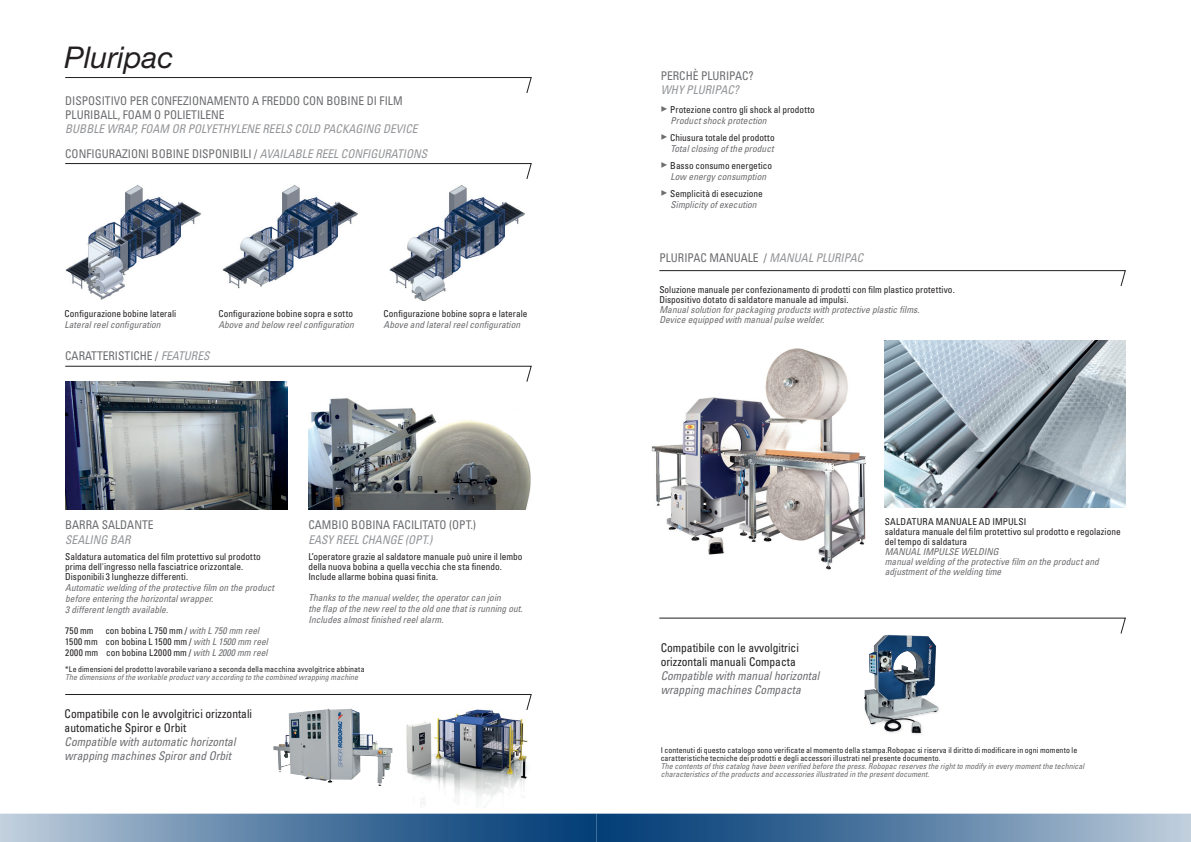
<style>
.page{position:relative;width:1191px;height:842px;background:#fff}
.page>*{position:absolute;margin:0;border:0;box-sizing:border-box;transform-origin:0 0}
.Normale{font:italic 30px "Helvetica Neue LT Std";color:#231f20}
.Normale-2{font:condensed 12px "Univers";color:#6c6d70;scale:.96 1}
.Normale-3{font:italic condensed 12px/14px "Univers";color:#6c6d70;scale:.96 1}
.Normale-4{font:condensed 12px/14px "Univers";color:#231f20;scale:.96 1}
.Normale-5{font:italic condensed 12px "Univers";color:#939598;scale:.96 1}
.Normale-6{font:condensed 9.5px/10px "Univers LT Std";color:#231f20}
.Normale-7{font:italic condensed 9.5px/11px "Univers";color:#6c6d70}
.Normale-8{font:condensed 9.5px "Univers LT Std";letter-spacing:.025em;color:#231f20}
.Normale-9{font:condensed 8px/8px "Univers LT Std";letter-spacing:.01em;color:#231f20}
.Normale-10{font:italic condensed 8px/8px "Univers";color:#6c6d70}
.s1{font-style:italic;color:#939598}
.s2{font-family:"Univers";font-style:italic;color:#6c6d70}
.s3{font-family:"LFT Etica";font-weight:300;font-stretch:normal;font-size:12px;color:#6c6d70}
</style>
<div class="page">
<svg style="left:65px;top:77px;width:467px;height:16px"></svg>
<svg style="left:65px;top:163px;width:467px;height:16px"></svg>
<svg style="left:65px;top:365px;width:467px;height:17px"></svg>
<img style="left:65px;top:185px;width:136px;height:115px">
<img style="left:222px;top:185px;width:136px;height:104px">
<img style="left:389px;top:185px;width:136px;height:116px">
<img style="left:65px;top:382px;width:222px;height:127px">
<img style="left:308px;top:398px;width:222px;height:111px">
<img style="left:273px;top:711px;width:93px;height:72px">
<img style="left:406px;top:711px;width:122px;height:97px">
<svg style="left:65px;top:694px;width:467px;height:17px"></svg>
<svg style="left:659px;top:270px;width:467px;height:17px"></svg>
<svg style="left:659px;top:617px;width:467px;height:17px"></svg>
<img style="left:651px;top:348px;width:215px;height:222px">
<img style="left:884px;top:341px;width:241px;height:166px">
<img style="left:859px;top:629px;width:81px;height:106px">
<svg style="left:0;top:814px;width:596px;height:28px;background:#587fa5"></svg>
<div style="left:596px;top:814px;width:595px;height:28px;background:linear-gradient(to right,#003470,#b8c8d8)"></div>
<p class="Normale" style="left:65px;top:39px;width:110px">Pluripac</p>
<p class="Normale-2" style="left:65px;top:93px;width:353px">DISPOSITIVO PER CONFEZIONAMENTO A FREDDO CON BOBINE DI FILM</p>
<p class="Normale-2" style="left:65px;top:107px;width:167px">PLURIBALL, FOAM O POLIETILENE</p>
<p class="Normale-5" style="left:65px;top:121px;width:368px">BUBBLE WRAP, FOAM OR POLYETHYLENE REELS COLD PACKAGING DEVICE</p>
<p class="Normale-2" style="left:65px;top:146px;width:378px">CONFIGURAZIONI BOBINE DISPONIBILI / <span class="s1">AVAILABLE REEL CONFIGURATIONS</span></p>
<p class="Normale-6" style="left:65px;top:308px;width:113px">Configurazione bobine laterali</p>
<p class="Normale-7" style="left:65px;top:319px;width:98px">Lateral reel configuration</p>
<p class="Normale-6" style="left:218px;top:308px;width:136px">Configurazione bobine sopra e sotto</p>
<p class="Normale-7" style="left:218px;top:319px;width:137px">Above and below reel configuration</p>
<p class="Normale-2" style="left:65px;top:348px;width:152px">CARATTERISTICHE / <span class="s1">FEATURES</span></p>
<p class="Normale-6" style="left:383px;top:308px;width:145px">Configurazione bobine sopra e laterale</p>
<p class="Normale-7" style="left:383px;top:319px;width:138px">Above and lateral reel configuration</p>
<p class="Normale-2" style="left:65px;top:517px;width:94px">BARRA SALDANTE</p>
<p class="Normale-5" style="left:65px;top:532px;width:70px">SEALING BAR</p>
<p class="Normale-6" style="left:65px;top:551px;width:197px">Saldatura automatica del film protettivo sul prodotto</p>
<p class="Normale-6" style="left:65px;top:561px;width:179px">prima dell'ingresso nella fasciatrice orizzontale.</p>
<p class="Normale-6" style="left:65px;top:571px;width:124px">Disponibili 3 lunghezze differenti.</p>
<p class="Normale-7" style="left:65px;top:582px;width:210px">Automatic welding of the protective film on the product before entering the horizontal wrapper.</p>
<p class="Normale-7" style="left:65px;top:604px;width:104px">3 different length available.</p>
<p class="Normale-6" style="left:65px;top:625px;width:196px">750 mm con bobina L 750 mm / <span class="s2">with L 750 mm reel</span></p>
<p class="Normale-6" style="left:65px;top:636px;width:204px">1500 mm con bobina L 1500 mm / <span class="s2">with L 1500 mm reel</span></p>
<p class="Normale-6" style="left:65px;top:647px;width:204px">2000 mm con bobina L2000 mm / <span class="s2">with L 2000 mm reel</span></p>
<p class="Normale-2" style="left:308px;top:517px;width:176px">CAMBIO BOBINA FACILITATO (OPT.)</p>
<p class="Normale-5" style="left:308px;top:532px;width:130px">EASY REEL CHANGE (OPT.)</p>
<p class="Normale-6" style="left:308px;top:551px;width:216px">L’operatore grazie al saldatore manuale può unire il lembo della nuova bobina a quella vecchia che sta finendo.</p>
<p class="Normale-6" style="left:308px;top:571px;width:131px">Include allarme bobina quasi finita.</p>
<p class="Normale-7" style="left:308px;top:592px;width:194px">Thanks to the manual welder, the operator can join</p>
<p class="Normale-7" style="left:308px;top:603px;width:216px">the flap of the new reel to the old one that is running out.</p>
<p class="Normale-7" style="left:308px;top:614px;width:137px">Includes almost finished reel alarm.</p>
<p class="Normale-9" style="left:65px;top:665px;width:301px">*Le dimensioni del prodotto lavorabile variano a seconda della macchina avvolgitrice abbinata</p>
<p class="Normale-10" style="left:65px;top:673px;width:294px">The dimensions of the workable product vary according to the combined wrapping machine</p>
<p class="Normale-4" style="left:65px;top:706px;width:197px">Compatibile con le avvolgitrici orizzontali automatiche Spiror e Orbit</p>
<p class="Normale-3" style="left:65px;top:734px;width:179px">Compatible with automatic horizontal wrapping machines Spiror and Orbit</p>
<p class="Normale-2" style="left:660px;top:68px;width:98px">PERCHÈ PLURIPAC?</p>
<p class="Normale-5" style="left:660px;top:82px;width:83px">WHY PLURIPAC?</p>
<p class="Normale-6" style="left:660px;top:105px;width:156px"><span class="s3">b</span> Protezione contro gli shock al prodotto</p>
<p class="Normale-7" style="left:670px;top:115px;width:98px">Product shock protection</p>
<p class="Normale-6" style="left:660px;top:133px;width:115px"><span class="s3">b</span> Chiusura totale del prodotto</p>
<p class="Normale-7" style="left:670px;top:143px;width:105px">Total closing of the product</p>
<p class="Normale-6" style="left:660px;top:161px;width:113px"><span class="s3">b</span> Basso consumo energetico</p>
<p class="Normale-7" style="left:670px;top:171px;width:97px">Low energy consumption</p>
<p class="Normale-6" style="left:660px;top:189px;width:104px"><span class="s3">b</span> Semplicità di esecuzione</p>
<p class="Normale-7" style="left:670px;top:199px;width:88px">Simplicity of execution</p>
<p class="Normale-2" style="left:659px;top:250px;width:214px">PLURIPAC MANUALE / <span class="s1">MANUAL PLURIPAC</span></p>
<p class="Normale-6" style="left:659px;top:285px;width:297px">Soluzione manuale per confezionamento di prodotti con film plastico protettivo.</p>
<p class="Normale-6" style="left:659px;top:295px;width:191px">Dispositivo dotato di saldatore manuale ad impulsi.</p>
<p class="Normale-7" style="left:659px;top:304px;width:262px">Manual solution for packaging products with protective plastic films.</p>
<p class="Normale-7" style="left:659px;top:314px;width:167px">Device equipped with manual pulse welder.</p>
<p class="Normale-4" style="left:660px;top:640px;width:145px">Compatibile con le avvolgitrici orizzontali manuali Compacta</p>
<p class="Normale-3" style="left:660px;top:668px;width:167px">Compatible with manual horizontal wrapping machines Compacta</p>
<p class="Normale-8" style="left:884px;top:516px;width:143px">SALDATURA MANUALE AD IMPULSI</p>
<p class="Normale-6" style="left:884px;top:527px;width:237px">saldatura manuale del film protettivo sul prodotto e regolazione del tempo di saldatura</p>
<p class="Normale-7" style="left:884px;top:546px;width:115px">MANUAL IMPULSE WELDING</p>
<p class="Normale-7" style="left:884px;top:557px;width:216px;line-height:10px">manual welding of the protective film on the product and adjustment of the welding time</p>
<p class="Normale-9" style="left:660px;top:746px;width:418px">I contenuti di questo catalogo sono verificate al momento della stampa.Robopac si riserva il diritto di modificare in ogni momento le caratteristiche tecniche dei prodotti e degli accessori illustrati nel presente documento.</p>
<p class="Normale-10" style="left:660px;top:762px;width:425px">The contents of this catalog have been verified before the press. Robopac reserves the right to modify in every moment the technical characteristics of the products and accessories illustrated in the present document.</p>
</div>
